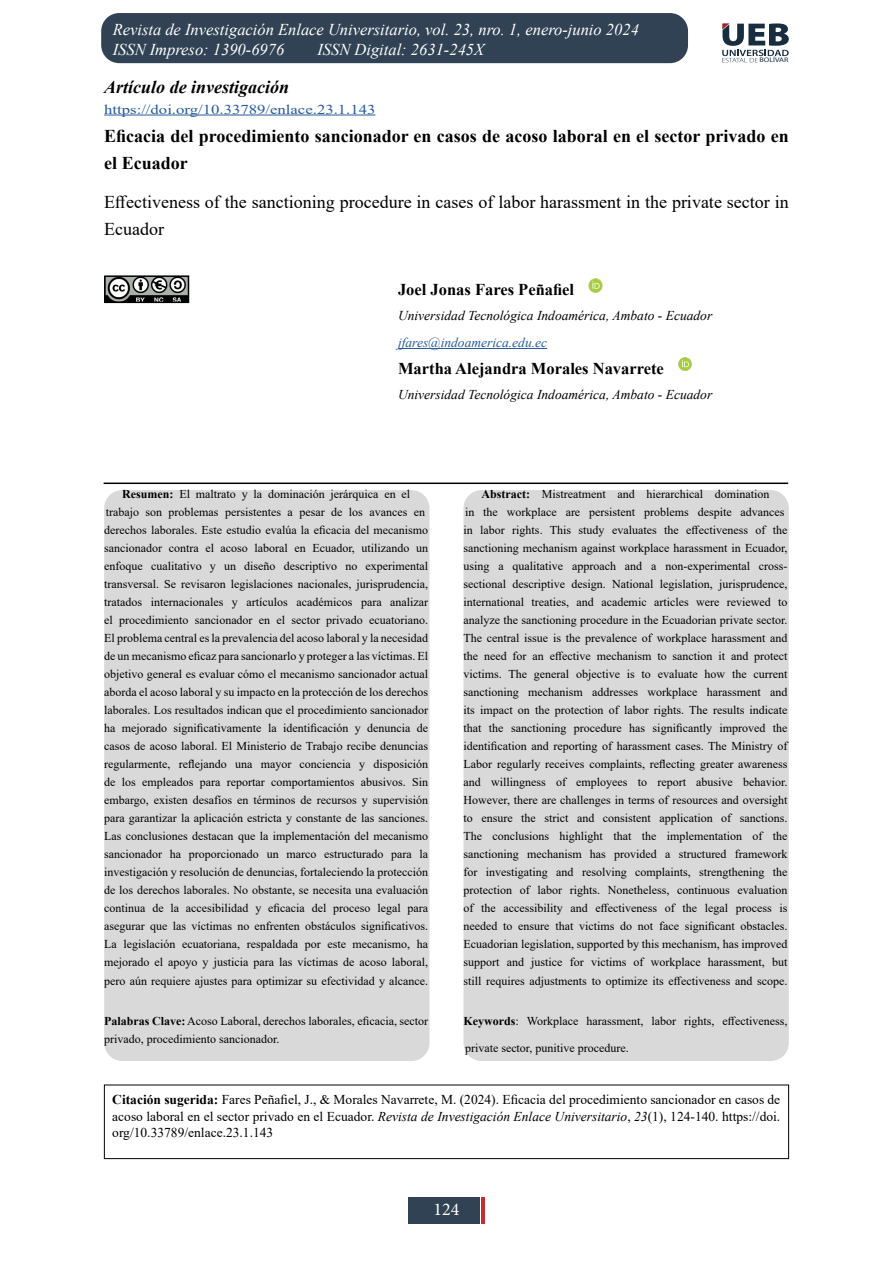
<style>
.page{position:relative;width:893px;height:1263px;background:#fff}
.page>*{position:absolute;margin:0;border:0;box-sizing:border-box;transform-origin:0 0}
.t1{font:18px/27px "Times New Roman";color:#000}
.t2{font:700 18px/27px "Times New Roman";color:#000}
.t3{font:italic 700 18px "Times New Roman";color:#000}
.t4{font:18px "Minion Pro";color:#fff}
.t5{font:italic 16.5px/19.8px "Times New Roman";color:#fff}
.t6{font:700 16.5px "Times New Roman";color:#000}
.t7{font:13.5px/16.2px "Times New Roman";color:#000;text-align:justify}
.t8{font:italic 13.5px "Times New Roman";color:#000}
.t9{font:13.5px "Times New Roman";color:#275b9b;scale:1.24 1}
.t10{font:italic 13.5px "Times New Roman";color:#275b9b}
.t11{font:12px/18px "Times New Roman";color:#000;text-align:center}
.t12{font:6.6px "Myriad Pro";color:#162d40;scale:1.22 1}
.s1{font-weight:700}
.s2{font-style:italic}
</style>
<div class="page">
<div style="left:101px;top:13px;width:587px;height:50px;background:#304253;border-radius:18px"></div>
<div style="left:408px;top:1197px;width:71px;height:27px;background:#304253"></div>
<svg style="left:722px;top:23px;width:67px;height:39px"></svg>
<hr style="left:481px;top:1197px;width:4px;height:27px;background:#c42f31">
<div style="left:463px;top:490px;width:326px;height:571px;background:#d9d9d9;border-radius:18px"></div>
<div style="left:104px;top:490px;width:325px;height:571px;background:#d9d9d9;border-radius:18px"></div>
<img style="left:107px;top:278px;width:79px;height:22px">
<div style="left:104px;top:275px;width:85px;height:28px;border:2px solid #000"></div>
<hr style="left:398px;top:348px;width:149px;height:1px;background:#275b9b">
<img style="left:588px;top:278px;width:15px;height:15px">
<img style="left:678px;top:357px;width:14px;height:14px">
<hr style="left:104px;top:115px;width:271px;height:1px;background:#275b9b">
<div style="left:104px;top:1085px;width:685px;height:74px;border:1px solid #000"></div>
<hr style="left:104px;top:482px;width:684px;height:2px;background:#000">
<h2 class="t5" style="left:113px;top:19px;width:528px">Revista de Investigación Enlace Universitario, vol. 23, nro. 1, enero-junio 2024<br>ISSN Impreso: 1390-6976</h2>
<h2 class="t5" style="left:317px;top:39px;width:168px">ISSN Digital: 2631-245X</h2>
<h1 class="t3" style="left:104px;top:74px;width:187px">Artículo de investigación</h1>
<p class="t9" style="left:104px;top:99px;width:220px">https://doi.org/10.33789/enlace.23.1.143</p>
<p class="t12" style="left:759px;top:56px;width:25px">BOLÍVAR</p>
<h1 class="t2" style="left:104px;top:122px;width:686px">Eficacia del procedimiento sancionador en casos de acoso laboral en el sector privado en el Ecuador</h1>
<h1 class="t1" style="left:104px;top:188px;width:686px">Effectiveness of the sanctioning procedure in cases of labor harassment in the private sector in<br>Ecuador</h1>
<h2 class="t6" style="left:398px;top:278px;width:178px">Joel Jonas Fares Peñafiel</h2>
<p class="t8" style="left:398px;top:306px;width:316px">Universidad Tecnológica Indoamérica, Ambato - Ecuador</p>
<p class="t10" style="left:398px;top:333px;width:151px">jfares@indoamerica.edu.ec</p>
<h2 class="t6" style="left:398px;top:356px;width:267px">Martha Alejandra Morales Navarrete</h2>
<p class="t8" style="left:398px;top:385px;width:316px">Universidad Tecnológica Indoamérica, Ambato - Ecuador</p>
<p class="t11" style="left:104px;top:485px;width:326px"><span class="s1">Resumen:</span> El maltrato y la dominación jerárquica en el trabajo son problemas persistentes a pesar de los avances en derechos laborales. Este estudio evalúa la eficacia del mecanismo sancionador contra el acoso laboral en Ecuador, utilizando un enfoque cualitativo y un diseño descriptivo no experimental transversal. Se revisaron legislaciones nacionales, jurisprudencia, tratados internacionales y artículos académicos para analizar el procedimiento sancionador en el sector privado ecuatoriano.<br>El problema central es la prevalencia del acoso laboral y la necesidad de un mecanismo eficaz para sancionarlo y proteger a las víctimas. El objetivo general es evaluar cómo el mecanismo sancionador actual aborda el acoso laboral y su impacto en la protección de los derechos laborales. Los resultados indican que el procedimiento sancionador ha mejorado significativamente la identificación y denuncia de casos de acoso laboral. El Ministerio de Trabajo recibe denuncias regularmente, reflejando una mayor conciencia y disposición de los empleados para reportar comportamientos abusivos. Sin embargo, existen desafíos en términos de recursos y supervisión para garantizar la aplicación estricta y constante de las sanciones.<br>Las conclusiones destacan que la implementación del mecanismo sancionador ha proporcionado un marco estructurado para la investigación y resolución de denuncias, fortaleciendo la protección de los derechos laborales. No obstante, se necesita una evaluación continua de la accesibilidad y eficacia del proceso legal para asegurar que las víctimas no enfrenten obstáculos significativos.<br>La legislación ecuatoriana, respaldada por este mecanismo, ha mejorado el apoyo y justicia para las víctimas de acoso laboral, pero aún requiere ajustes para optimizar su efectividad y alcance.</p>
<p class="t11" style="left:104px;top:1011px;width:326px;text-align:left"><span class="s1">Palabras Clave:</span> Acoso Laboral, derechos laborales, eficacia, sector privado, procedimiento sancionador.</p>
<p class="t11" style="left:463px;top:485px;width:326px"><span class="s1">Abstract:</span> Mistreatment and hierarchical domination<br>in the workplace are persistent problems despite advances in labor rights. This study evaluates the effectiveness of the sanctioning mechanism against workplace harassment in Ecuador, using a qualitative approach and a non-experimental cross&shy;sectional descriptive design. National legislation, jurisprudence, international treaties, and academic articles were reviewed to analyze the sanctioning procedure in the Ecuadorian private sector.<br>The central issue is the prevalence of workplace harassment and the need for an effective mechanism to sanction it and protect victims. The general objective is to evaluate how the current sanctioning mechanism addresses workplace harassment and its impact on the protection of labor rights. The results indicate that the sanctioning procedure has significantly improved the identification and reporting of harassment cases. The Ministry of Labor regularly receives complaints, reflecting greater awareness and willingness of employees to report abusive behavior.<br>However, there are challenges in terms of resources and oversight to ensure the strict and consistent application of sanctions.<br>The conclusions highlight that the implementation of the sanctioning mechanism has provided a structured framework for investigating and resolving complaints, strengthening the protection of labor rights. Nonetheless, continuous evaluation of the accessibility and effectiveness of the legal process is needed to ensure that victims do not face significant obstacles.<br>Ecuadorian legislation, supported by this mechanism, has improved support and justice for victims of workplace harassment, but still requires adjustments to optimize its effectiveness and scope.</p>
<p class="t11" style="left:463px;top:1011px;width:326px"><span class="s1">Keywords</span>: Workplace harassment, labor rights, effectiveness,</p>
<p class="t11" style="left:465px;top:1038px;width:165px">private sector, punitive procedure.</p>
<p class="t7" style="left:112px;top:1091px;width:669px"><span class="s1">Citación sugerida:</span> Fares Peñafiel, J., &amp; Morales Navarrete, M. (2024). Eficacia del procedimiento sancionador en casos de acoso laboral en el sector privado en el Ecuador. <span class="s2">Revista de Investigación Enlace Universitario</span>, <span class="s2">23</span>(1), 124-140. https://doi. org/10.33789/enlace.23.1.143</p>
<h1 class="t4" style="left:433px;top:1197px;width:27px">124</h1>
</div>
